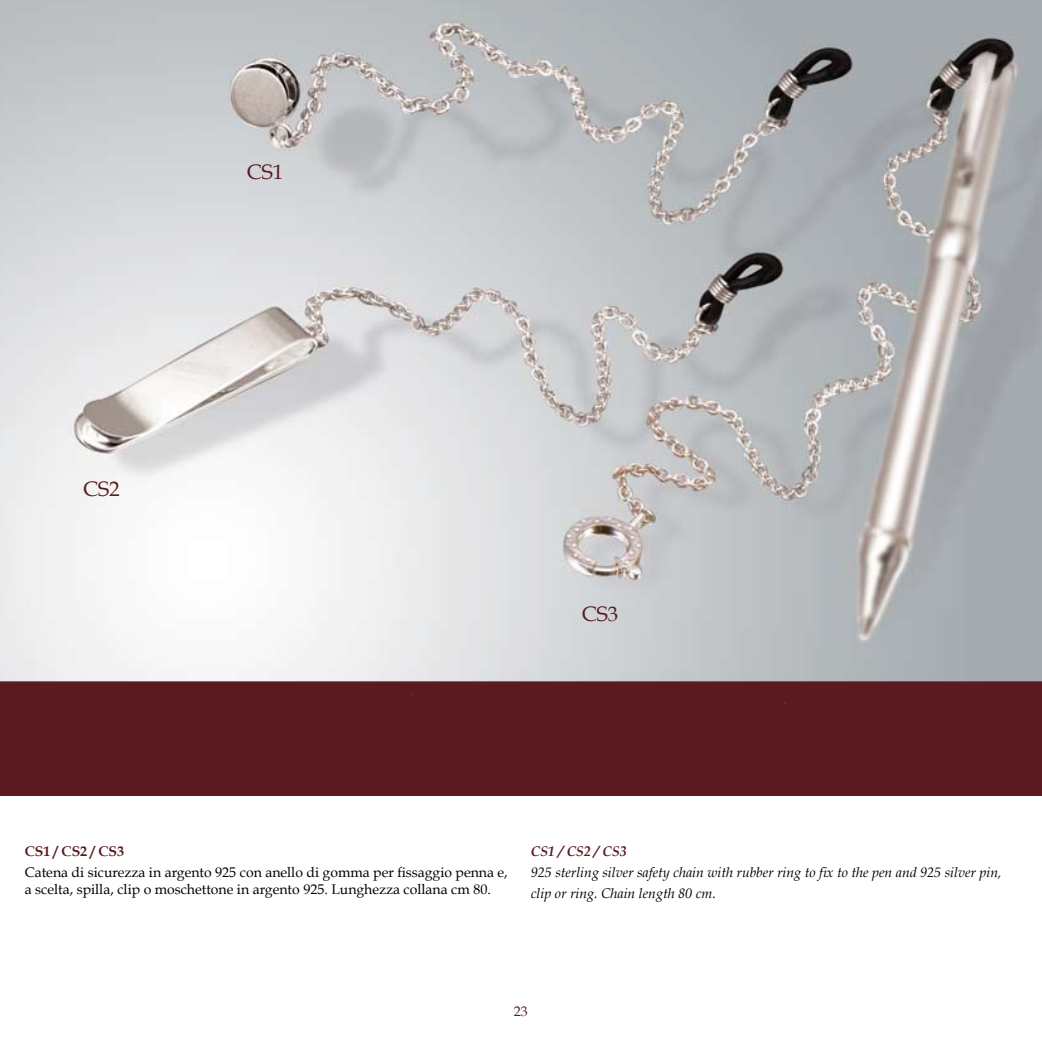
<style>
.page{position:relative;width:1042px;height:1042px;background:#fff}
.page>*{position:absolute;margin:0;border:0;box-sizing:border-box;transform-origin:0 0}
.t1{font:21px "Book Antiqua";color:#5b1a20}
.t2{font:14px/17.5px "Book Antiqua";color:#000}
.t3{font:italic 14px/21px "Book Antiqua";color:#000}
.t4{font:700 14px "Book Antiqua";color:#5b1a20}
.t5{font:italic 700 14px "Book Antiqua";color:#5b1a20}
.t6{font:14px "Book Antiqua";color:#5b1a20}
</style>
<div class="page">
<div style="left:0;top:682px;width:1042px;height:114px;background:#5b1a20"></div>
<img style="left:0;top:0;width:1042px;height:704px">
<h1 class="t1" style="left:247px;top:159px;width:38px">CS1</h1>
<h1 class="t1" style="left:83px;top:477px;width:38px">CS2</h1>
<h1 class="t1" style="left:582px;top:602px;width:38px">CS3</h1>
<p class="t4" style="left:25px;top:842px;width:101px">CS1 / CS2 / CS3</p>
<p class="t2" style="left:25px;top:863px;width:484px">Catena di sicurezza in argento 925 con anello di gomma per fissaggio penna e, a scelta, spilla, clip o moschettone in argento 925. Lunghezza collana cm 80.</p>
<p class="t5" style="left:531px;top:842px;width:97px">CS1 / CS2 / CS3</p>
<p class="t3" style="left:531px;top:861px;width:472px">925 sterling silver safety chain with rubber ring to fix to the pen and 925 silver pin, clip or ring. Chain length 80 cm.</p>
<p class="t6" style="left:514px;top:1003px;width:15px">23</p>
</div>
